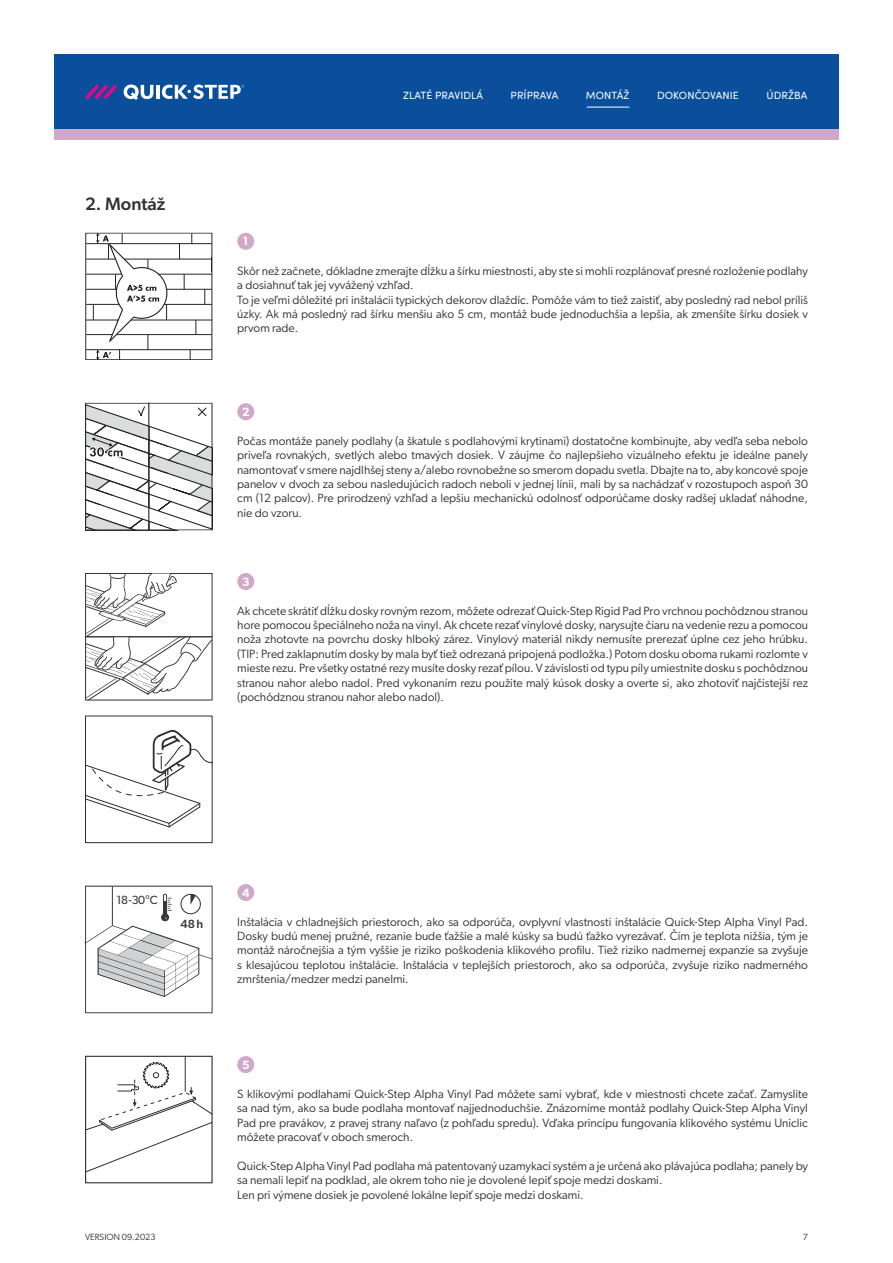
<style>
.page{position:relative;width:893px;height:1263px;background:#fff}
.page>*{position:absolute;margin:0;border:0;box-sizing:border-box;transform-origin:0 0}
.t1{font:500 18px "Gibson";color:#2f3333}
.t2{font:12px/14.4px "Gibson";color:#2f3333;text-align:justify}
.t3{font:600 12px "Gibson";color:#fff}
.t4{font:11.85px "Gibson";color:#231f20}
.t5{font:500 11.85px "Gibson";color:#231f20}
.t6{font:10.5px "Sofia Pro";letter-spacing:.01em;color:#fff}
.t7{font:9px "Gibson";color:#2f3333}
</style>
<div class="page">
<div style="left:54px;top:54px;width:785px;height:75px;background:#0a4f9c"></div>
<div style="left:54px;top:129px;width:785px;height:11px;background:#d0a8ca"></div>
<svg style="left:85px;top:84px;width:32px;height:15px"></svg>
<svg style="left:124px;top:85px;width:29px;height:15px"></svg>
<hr style="left:156px;top:85px;width:4px;height:14px;background:#fff">
<svg style="left:162px;top:85px;width:82px;height:14px"></svg>
<svg style="left:85px;top:233px;width:128px;height:127px"></svg>
<svg style="left:85px;top:403px;width:127px;height:127px"></svg>
<svg style="left:87px;top:729px;width:124px;height:99px"></svg>
<div style="left:85px;top:715px;width:128px;height:128px;border:1px solid #171419"></div>
<svg style="left:85px;top:573px;width:128px;height:127px"></svg>
<svg style="left:85px;top:886px;width:128px;height:127px"></svg>
<hr style="left:112px;top:887px;width:1px;height:38px;background:#231f20">
<div style="left:237px;top:233px;width:17px;height:17px;background:#d0a8ca;border-radius:50%"></div>
<div style="left:237px;top:403px;width:17px;height:17px;background:#d0a8ca;border-radius:50%"></div>
<div style="left:237px;top:573px;width:17px;height:17px;background:#d0a8ca;border-radius:50%"></div>
<div style="left:237px;top:884px;width:17px;height:17px;background:#d0a8ca;border-radius:50%"></div>
<svg style="left:85px;top:1056px;width:128px;height:127px"></svg>
<div style="left:237px;top:1056px;width:17px;height:17px;background:#d0a8ca;border-radius:50%"></div>
<hr style="left:587px;top:107px;width:42px;height:1px;background:#fff">
<h1 class="t1" style="left:85px;top:193px;width:82px">2. Montáž</h1>
<p class="t3" style="left:243px;top:234px;width:7px">1</p>
<p class="t6" style="left:403px;top:87px;width:81px">ZLATÉ PRAVIDLÁ</p>
<p class="t6" style="left:510px;top:87px;width:49px">PRÍPRAVA</p>
<p class="t6" style="left:586px;top:87px;width:45px">MONTÁŽ</p>
<p class="t6" style="left:657px;top:87px;width:83px">DOKONČOVANIE</p>
<p class="t6" style="left:767px;top:87px;width:42px">ÚDRŽBA</p>
<p class="t2" style="left:237px;top:263px;width:572px;text-align:left">Skôr než začnete, dôkladne zmerajte dĺžku a šírku miestnosti, aby ste si mohli rozplánovať presné rozloženie podlahy a dosiahnuť tak jej vyvážený vzhľad.<br>To je veľmi dôležité pri inštalácii typických dekorov dlaždíc. Pomôže vám to tiež zaistiť, aby posledný rad nebol príliš úzky. Ak má posledný rad šírku menšiu ako 5 cm, montáž bude jednoduchšia a lepšia, ak zmenšíte šírku dosiek v prvom rade.</p>
<p class="t3" style="left:242px;top:404px;width:9px">2</p>
<p class="t2" style="left:237px;top:433px;width:572px">Počas montáže panely podlahy (a škatule s podlahovými krytinami) dostatočne kombinujte, aby vedľa seba nebolo priveľa rovnakých, svetlých alebo tmavých dosiek. V záujme čo najlepšieho vizuálneho efektu je ideálne panely namontovať v smere najdlhšej steny a/alebo rovnobežne so smerom dopadu svetla. Dbajte na to, aby koncové spoje panelov v dvoch za sebou nasledujúcich radoch neboli v jednej línii, mali by sa nachádzať v rozostupoch aspoň 30 cm (12 palcov). Pre prirodzený vzhľad a lepšiu mechanickú odolnosť odporúčame dosky radšej ukladať náhodne, nie do vzoru.</p>
<p class="t3" style="left:242px;top:574px;width:9px">3</p>
<p class="t2" style="left:237px;top:603px;width:572px">Ak chcete skrátiť dĺžku dosky rovným rezom, môžete odrezať Quick-Step Rigid Pad Pro vrchnou pochôdznou stranou hore pomocou špeciálneho noža na vinyl. Ak chcete rezať vinylové dosky, narysujte čiaru na vedenie rezu a pomocou noža zhotovte na povrchu dosky hlboký zárez. Vinylový materiál nikdy nemusíte prerezať úplne cez jeho hrúbku. (TIP: Pred zaklapnutím dosky by mala byť tiež odrezaná pripojená podložka.) Potom dosku oboma rukami rozlomte v mieste rezu. Pre všetky ostatné rezy musíte dosky rezať pílou. V závislosti od typu píly umiestnite dosku s pochôdznou stranou nahor alebo nadol. Pred vykonaním rezu použite malý kúsok dosky a overte si, ako zhotoviť najčistejší rez (pochôdznou stranou nahor alebo nadol).</p>
<p class="t4" style="left:117px;top:893px;width:43px">18-30°C</p>
<p class="t5" style="left:180px;top:916px;width:24px">48 h</p>
<p class="t3" style="left:242px;top:885px;width:9px">4</p>
<p class="t2" style="left:237px;top:914px;width:572px">Inštalácia v chladnejších priestoroch, ako sa odporúča, ovplyvní vlastnosti inštalácie Quick-Step Alpha Vinyl Pad.<br>Dosky budú menej pružné, rezanie bude ťažšie a malé kúsky sa budú ťažko vyrezávať. Čím je teplota nižšia, tým je montáž náročnejšia a tým vyššie je riziko poškodenia klikového profilu. Tiež riziko nadmernej expanzie sa zvyšuje s klesajúcou teplotou inštalácie. Inštalácia v teplejších priestoroch, ako sa odporúča, zvyšuje riziko nadmerného zmrštenia/medzer medzi panelmi.</p>
<p class="t3" style="left:242px;top:1057px;width:9px">5</p>
<p class="t2" style="left:237px;top:1086px;width:572px">S klikovými podlahami Quick-Step Alpha Vinyl Pad môžete sami vybrať, kde v miestnosti chcete začať. Zamyslite sa nad tým, ako sa bude podlaha montovať najjednoduchšie. Znázorníme montáž podlahy Quick-Step Alpha Vinyl Pad pre pravákov, z pravej strany naľavo (z pohľadu spredu). Vďaka princípu fungovania klikového systému Uniclic môžete pracovať v oboch smeroch.</p>
<p class="t2" style="left:237px;top:1158px;width:572px;text-align:left">Quick-Step Alpha Vinyl Pad podlaha má patentovaný uzamykací systém a je určená ako plávajúca podlaha; panely by sa nemali lepiť na podklad, ale okrem toho nie je dovolené lepiť spoje medzi doskami.<br>Len pri výmene dosiek je povolené lokálne lepiť spoje medzi doskami.</p>
<p class="t7" style="left:85px;top:1231px;width:72px">VERSION 09.2023</p>
<p class="t7" style="left:803px;top:1231px;width:7px">7</p>
</div>
